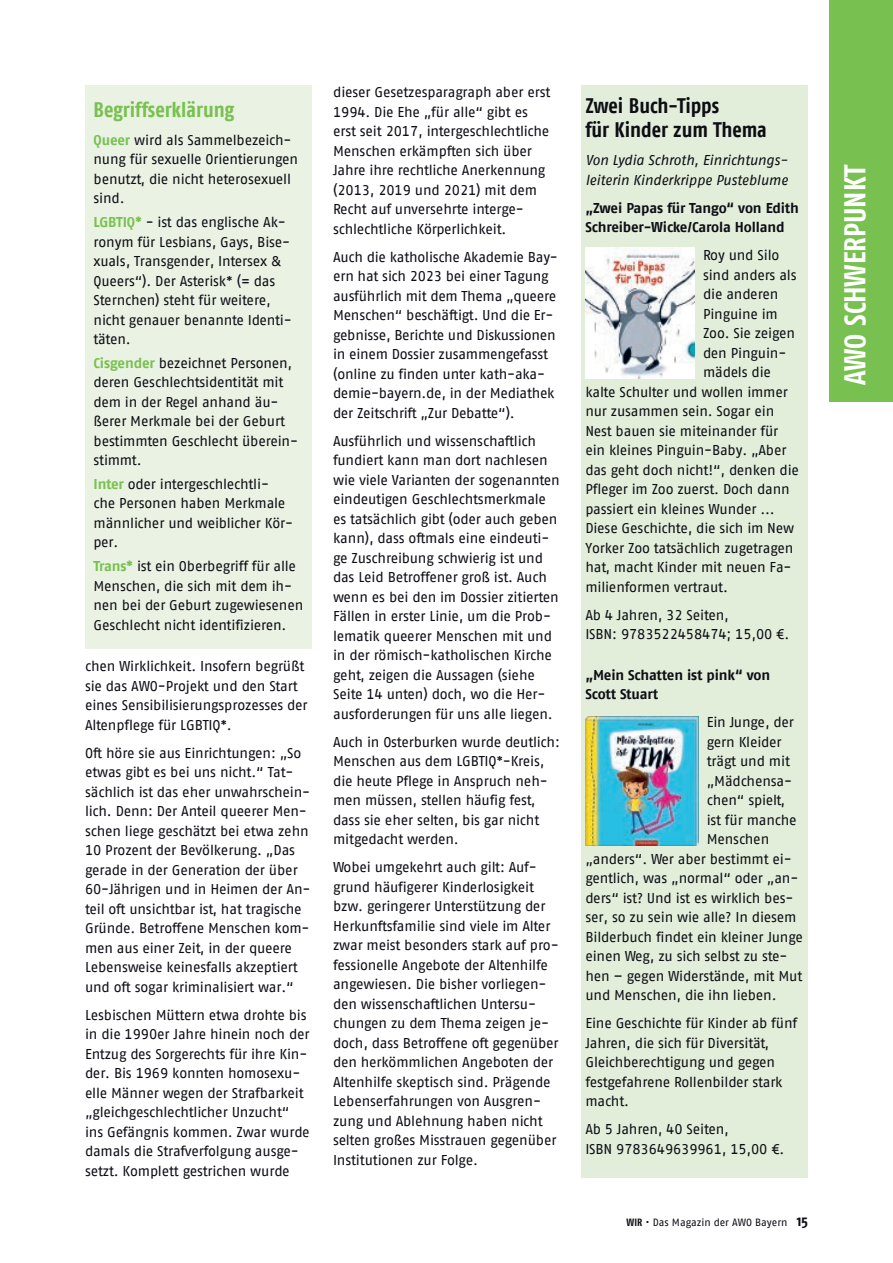
<style>
.page{position:relative;width:893px;height:1263px;background:#fff}
.page>*{position:absolute;margin:0;border:0;box-sizing:border-box;transform-origin:0 0}
.t1{font:700 30px "AWO Fago Cond";color:#fff}
.t2{font:700 21px/24.8px "AWO Fago Cond";letter-spacing:-.005em;color:#0d0e15}
.t3{font:700 21px "AWO Fago Cond";color:#78c150}
.t4{font:14.25px/19.5px "AWO Fago Office";letter-spacing:-.01em;color:#0d0e15}
.t5{font:700 14.25px/19.5px "AWO Fago Office";letter-spacing:-.015em;color:#0d0e15}
.t6{font:italic 14.25px/19.5px "AWO Fago Office";letter-spacing:-.015em;color:#0d0e15}
.t7{font:10.5px "AWO Fago Office";color:#0d0e15}
.s1{font-weight:700;color:#78c150}
.s2{font-family:"AWO Fago Cond";font-weight:700}
.s3{font-family:"AWO Fago Cond";font-weight:700;font-size:15px}
</style>
<div class="page">
<div style="left:829px;top:0;width:64px;height:402px;background:#78c150"></div>
<div style="left:85px;top:85px;width:227px;height:563px;background:#eaf2e3"></div>
<div style="left:581px;top:85px;width:227px;height:1093px;background:#e3eeda"></div>
<img style="left:585px;top:248px;width:109px;height:130px">
<img style="left:585px;top:716px;width:113px;height:129px">
<h2 class="t3" style="left:94px;top:97px;width:142px">Begriffserklärung</h2>
<p class="t4" style="left:94px;top:130px;width:206px"><span class="s1">Queer</span> wird als Sammelbezeich&shy;nung für sexuelle Orientierungen benutzt, die nicht heterosexuell sind.</p>
<p class="t4" style="left:94px;top:212px;width:200px"><span class="s1">LGBTIQ*</span> - ist das englische Ak&shy;ronym für Lesbians, Gays, Bise&shy;xuals, Transgender, Intersex &amp;<br>Queers“). Der Asterisk* (= das<br>Sternchen) steht für weitere, nicht genauer benannte Identi&shy;täten.</p>
<p class="t4" style="left:94px;top:353px;width:206px"><span class="s1">Cisgender</span> bezeichnet Personen, deren Geschlechtsidentität mit dem in der Regel anhand äu&shy;ßerer Merkmale bei der Geburt bestimmten Geschlecht überein&shy;stimmt.</p>
<p class="t4" style="left:94px;top:474px;width:201px"><span class="s1">Inter</span> oder intergeschlechtli&shy;che Personen haben Merkmale männlicher und weiblicher Kör&shy;per.</p>
<p class="t4" style="left:94px;top:556px;width:211px"><span class="s1">Trans*</span> ist ein Oberbegriff für alle Menschen, die sich mit dem ih&shy;nen bei der Geburt zugewiesenen Geschlecht nicht identifizieren.</p>
<p class="t4" style="left:85px;top:656px;width:224px">chen Wirklichkeit. Insofern begrüßt sie das AWO-Projekt und den Start eines Sensibilisierungsprozesses der Altenpflege für LGBTIQ*.</p>
<p class="t4" style="left:85px;top:743px;width:227px">Oft höre sie aus Einrichtungen: „So etwas gibt es bei uns nicht.“ Tat&shy;sächlich ist das eher unwahrschein&shy;lich. Denn: Der Anteil queerer Men&shy;schen liege geschätzt bei etwa zehn 10 Prozent der Bevölkerung. „Das gerade in der Generation der über 60-Jährigen und in Heimen der An&shy;teil oft unsichtbar ist, hat tragische Gründe. Betroffene Menschen kom&shy;men aus einer Zeit, in der queere Lebensweise keinesfalls akzeptiert und oft sogar kriminalisiert war.“</p>
<p class="t4" style="left:85px;top:1005px;width:226px">Lesbischen Müttern etwa drohte bis in die 1990er Jahre hinein noch der Entzug des Sorgerechts für ihre Kin&shy;der. Bis 1969 konnten homosexu&shy;elle Männer wegen der Strafbarkeit „gleichgeschlechtlicher Unzucht“ ins Gefängnis kommen. Zwar wurde damals die Strafverfolgung ausge&shy;setzt. Komplett gestrichen wurde</p>
<p class="t4" style="left:333px;top:82px;width:219px">dieser Gesetzesparagraph aber erst 1994. Die Ehe „für alle“ gibt es erst seit 2017, intergeschlechtliche Menschen erkämpften sich über Jahre ihre rechtliche Anerkennung (2013, 2019 und 2021) mit dem Recht auf unversehrte interge&shy;schlechtliche Körperlichkeit.</p>
<p class="t4" style="left:333px;top:247px;width:226px">Auch die katholische Akademie Bay&shy;ern hat sich 2023 bei einer Tagung ausführlich mit dem Thema „queere Menschen“ beschäftigt. Und die Er&shy;gebnisse, Berichte und Diskussionen in einem Dossier zusammengefasst (online zu finden unter kath-aka&shy;demie-bayern.de, in der Mediathek der Zeitschrift „Zur Debatte“).</p>
<p class="t4" style="left:333px;top:431px;width:228px">Ausführlich und wissenschaftlich fundiert kann man dort nachlesen wie viele Varianten der sogenannten eindeutigen Geschlechtsmerkmale es tatsächlich gibt (oder auch geben kann), dass oftmals eine eindeuti&shy;ge Zuschreibung schwierig ist und das Leid Betroffener groß ist. Auch wenn es bei den im Dossier zitierten Fällen in erster Linie, um die Prob&shy;lematik queerer Menschen mit und in der römisch-katholischen Kirche geht, zeigen die Aussagen (siehe Seite 14 unten) doch, wo die Her&shy;ausforderungen für uns alle liegen.</p>
<p class="t4" style="left:333px;top:732px;width:228px">Auch in Osterburken wurde deutlich:<br>Menschen aus dem LGBTIQ*-Kreis, die heute Pflege in Anspruch neh&shy;men müssen, stellen häufig fest, dass sie eher selten, bis gar nicht mitgedacht werden.</p>
<p class="t4" style="left:333px;top:857px;width:227px">Wobei umgekehrt auch gilt: Auf&shy;grund häufigerer Kinderlosigkeit bzw. geringerer Unterstützung der Herkunftsfamilie sind viele im Alter zwar meist besonders stark auf pro&shy;fessionelle Angebote der Altenhilfe angewiesen. Die bisher vorliegen&shy;den wissenschaftlichen Untersu&shy;chungen zu dem Thema zeigen je&shy;doch, dass Betroffene oft gegenüber den herkömmlichen Angeboten der Altenhilfe skeptisch sind. Prägende Lebenserfahrungen von Ausgren&shy;zung und Ablehnung haben nicht selten großes Misstrauen gegenüber Institutionen zur Folge.</p>
<h2 class="t2" style="left:585px;top:93px;width:183px">Zwei Buch-Tipps<br>für Kinder zum Thema</h2>
<p class="t6" style="left:585px;top:150px;width:204px">Von Lydia Schroth, Einrichtungs&shy;leiterin Kinderkrippe Pusteblume</p>
<p class="t5" style="left:585px;top:198px;width:215px">„Zwei Papas für Tango“ von Edith<br>Schreiber-Wicke/Carola Holland</p>
<p class="t4" style="left:703px;top:245px;width:78px">Roy und Silo</p>
<p class="t4" style="left:703px;top:265px;width:95px">sind anders als</p>
<p class="t4" style="left:703px;top:284px;width:77px">die anderen</p>
<p class="t4" style="left:703px;top:304px;width:76px">Pinguine im</p>
<p class="t4" style="left:703px;top:323px;width:94px">Zoo. Sie zeigen</p>
<p class="t4" style="left:703px;top:343px;width:85px">den Pinguin-</p>
<p class="t4" style="left:703px;top:362px;width:69px">mädels die</p>
<p class="t4" style="left:585px;top:382px;width:204px">kalte Schulter und wollen immer</p>
<p class="t4" style="left:585px;top:401px;width:190px">nur zusammen sein. Sogar ein</p>
<p class="t4" style="left:585px;top:421px;width:195px">Nest bauen sie miteinander für</p>
<p class="t4" style="left:585px;top:440px;width:203px">ein kleines Pinguin-Baby. „Aber</p>
<p class="t4" style="left:585px;top:460px;width:215px">das geht doch nicht!“, denken die</p>
<p class="t4" style="left:585px;top:479px;width:206px">Pfleger im Zoo zuerst. Doch dann</p>
<p class="t4" style="left:585px;top:499px;width:191px">passiert ein kleines Wunder ...</p>
<p class="t4" style="left:585px;top:518px;width:210px">Diese Geschichte, die sich im New</p>
<p class="t4" style="left:585px;top:538px;width:209px">Yorker Zoo tatsächlich zugetragen</p>
<p class="t4" style="left:585px;top:557px;width:208px">hat, macht Kinder mit neuen Fa-</p>
<p class="t4" style="left:585px;top:577px;width:144px">milienformen vertraut.</p>
<p class="t4" style="left:585px;top:605px;width:205px">Ab 4 Jahren, 32 Seiten,<br>ISBN: 9783522458474; 15,00 €.</p>
<p class="t5" style="left:585px;top:665px;width:186px">„Mein Schatten ist pink“ von<br>Scott Stuart</p>
<p class="t4" style="left:707px;top:713px;width:89px">Ein Junge, der</p>
<p class="t4" style="left:707px;top:732px;width:76px">gern Kleider</p>
<p class="t4" style="left:707px;top:752px;width:85px">trägt und mit</p>
<p class="t4" style="left:707px;top:771px;width:87px">„Mädchensa-</p>
<p class="t4" style="left:707px;top:791px;width:80px">chen“ spielt,</p>
<p class="t4" style="left:707px;top:810px;width:91px">ist für manche</p>
<p class="t4" style="left:707px;top:830px;width:64px">Menschen</p>
<p class="t4" style="left:585px;top:849px;width:208px">„anders“. Wer aber bestimmt ei-</p>
<p class="t4" style="left:585px;top:868px;width:214px">gentlich, was „normal“ oder „an-</p>
<p class="t4" style="left:585px;top:888px;width:209px">ders“ ist? Und ist es wirklich bes-</p>
<p class="t4" style="left:585px;top:907px;width:213px">ser, so zu sein wie alle? In diesem</p>
<p class="t4" style="left:585px;top:927px;width:219px">Bilderbuch findet ein kleiner Junge</p>
<p class="t4" style="left:585px;top:946px;width:204px">einen Weg, zu sich selbst zu ste-</p>
<p class="t4" style="left:585px;top:966px;width:219px">hen – gegen Widerstände, mit Mut</p>
<p class="t4" style="left:585px;top:985px;width:193px">und Menschen, die ihn lieben.</p>
<p class="t4" style="left:585px;top:1013px;width:213px">Eine Geschichte für Kinder ab fünf<br>Jahren, die sich für Diversität,<br>Gleichberechtigung und gegen festgefahrene Rollenbilder stark macht.</p>
<p class="t4" style="left:585px;top:1119px;width:200px">Ab 5 Jahren, 40 Seiten,<br>ISBN 9783649639961, 15,00 €.</p>
<p class="t7" style="left:627px;top:1217px;width:183px"><span class="s2">WIR</span> • Das Magazin der AWO Bayern <span class="s3">15</span></p>
<h1 class="t1" style="left:837px;top:385px;width:222px;rotate:-90deg">AWO SCHWERPUNKT</h1>
</div>
